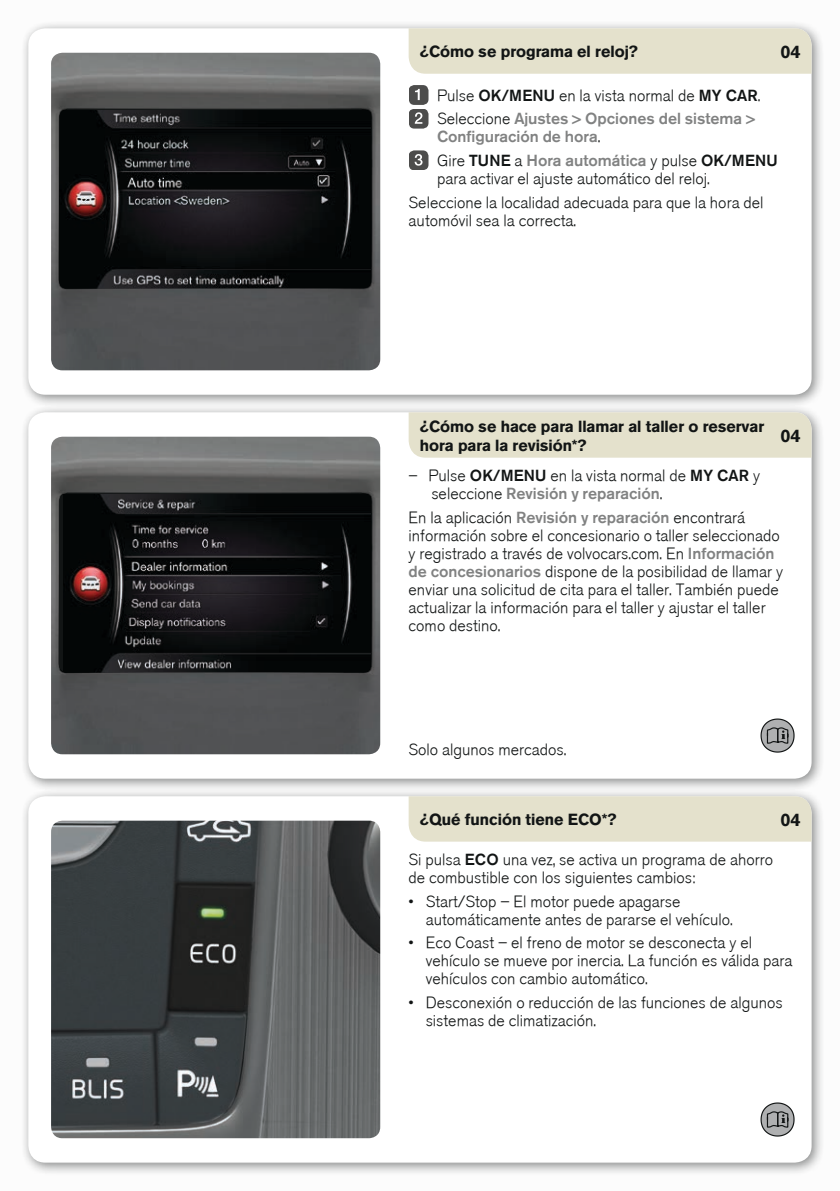
<style>
.page{position:relative;width:840px;height:1191px;background:#fff}
.page>*{position:absolute;margin:0;border:0;box-sizing:border-box;transform-origin:0 0}
.t1{font:700 18px "Volvo Sans";color:#121515}
.t2{font:300 16px/18px "Volvo Sans";color:#121515}
.t3{font:700 16px/19.2px "Volvo Sans";color:#121515}
.t4{font:300 16px/23.6px "Volvo Sans";color:#818282}
.s1{font-style:inherit}
.s2{color:#818282}
.s3{color:#121515}
</style>
<div class="page">
<div style="left:0;top:0;width:839px;height:1191px;background:#f6f6f6"></div>
<div style="left:20px;top:20px;width:804px;height:388px;background:#121515;opacity:.5"></div>
<div style="left:28px;top:28px;width:783px;height:367px;background:#fff;border-radius:17px"></div>
<div style="left:20px;top:404px;width:804px;height:388px;background:#121515;opacity:.5"></div>
<div style="left:28px;top:412px;width:783px;height:366px;background:#fff;border-radius:17px"></div>
<div style="left:20px;top:788px;width:804px;height:388px;background:#121515;opacity:.5"></div>
<div style="left:28px;top:796px;width:783px;height:366px;background:#fff;border-radius:17px"></div>
<div style="left:408px;top:28px;width:403px;height:46px;background:#e4e1cc"></div>
<img style="left:51px;top:53px;width:329px;height:317px">
<hr style="left:67px;top:109px;width:294px;height:1px;background:#121515">
<img style="left:51px;top:437px;width:329px;height:317px">
<hr style="left:67px;top:493px;width:294px;height:1px;background:#121515">
<div style="left:408px;top:412px;width:403px;height:46px;background:#e4e1cc"></div>
<img style="left:51px;top:820px;width:329px;height:318px">
<div style="left:408px;top:796px;width:403px;height:45px;background:#e4e1cc"></div>
<svg style="left:409px;top:85px;width:19px;height:44px"></svg>
<svg style="left:409px;top:150px;width:19px;height:20px"></svg>
<svg style="left:760px;top:718px;width:34px;height:34px"></svg>
<svg style="left:760px;top:1102px;width:34px;height:34px"></svg>
<p class="t3" style="left:420px;top:41px;width:219px">¿Cómo se programa el reloj?</p>
<p class="t1" style="left:780px;top:39px;width:22px">04</p>
<p class="t2" style="left:437px;top:84px;width:325px;line-height:23.6px">Pulse <span class="s1">OK/MENU</span> en la vista normal de <span class="s1">MY CAR</span>.<br>Seleccione <span class="s2">Ajustes &gt; Opciones del sistema &gt;</span></p>
<p class="t4" style="left:437px;top:125px;width:342px">Configuración de hora<span class="s3">.<br>Gire</span> <span class="s3">TUNE</span> <span class="s3">a</span> Hora automática <span class="s3">y pulse</span> <span class="s3">OK/MENU</span></p>
<p class="t2" style="left:408px;top:167px;width:356px;line-height:23.6px;text-indent:28px">para activar el ajuste automático del reloj.<br>Seleccione la localidad adecuada para que la hora del</p>
<p class="t2" style="left:408px;top:211px;width:169px">automóvil sea la correcta.</p>
<p class="t3" style="left:420px;top:415px;width:345px">¿Cómo se hace para llamar al taller o reservar hora para la revisión*?</p>
<p class="t2" style="left:431px;top:467px;width:330px;text-indent:-23px">– Pulse <span class="s1">OK/MENU</span> en la vista normal de <span class="s1">MY CAR</span> y seleccione <span class="s2">Revisión y reparación</span>.</p>
<p class="t2" style="left:408px;top:508px;width:376px">En la aplicación <span class="s2">Revisión y reparación</span> encontrará información sobre el concesionario o taller seleccionado y registrado a través de volvocars.com. En <span class="s2">Información de concesionarios</span> dispone de la posibilidad de llamar y enviar una solicitud de cita para el taller. También puede actualizar la información para el taller y ajustar el taller como destino.</p>
<p class="t1" style="left:780px;top:423px;width:22px">04</p>
<p class="t2" style="left:408px;top:740px;width:159px">Solo algunos mercados.</p>
<p class="t3" style="left:420px;top:809px;width:198px">¿Qué función tiene ECO*?</p>
<p class="t1" style="left:780px;top:806px;width:22px">04</p>
<p class="t2" style="left:408px;top:851px;width:366px">Si pulsa <span class="s1">ECO</span> una vez, se activa un programa de ahorro de combustible con los siguientes cambios:</p>
<p class="t2" style="left:425px;top:892px;width:308px;text-indent:-17px">• Start/Stop – El motor puede apagarse automáticamente antes de pararse el vehículo.</p>
<p class="t2" style="left:425px;top:934px;width:368px;text-indent:-17px">• Eco Coast – el freno de motor se desconecta y el vehículo se mueve por inercia. La función es válida para vehículos con cambio automático.</p>
<p class="t2" style="left:425px;top:994px;width:358px;text-indent:-17px">• Desconexión o reducción de las funciones de algunos sistemas de climatización.</p>
</div>
